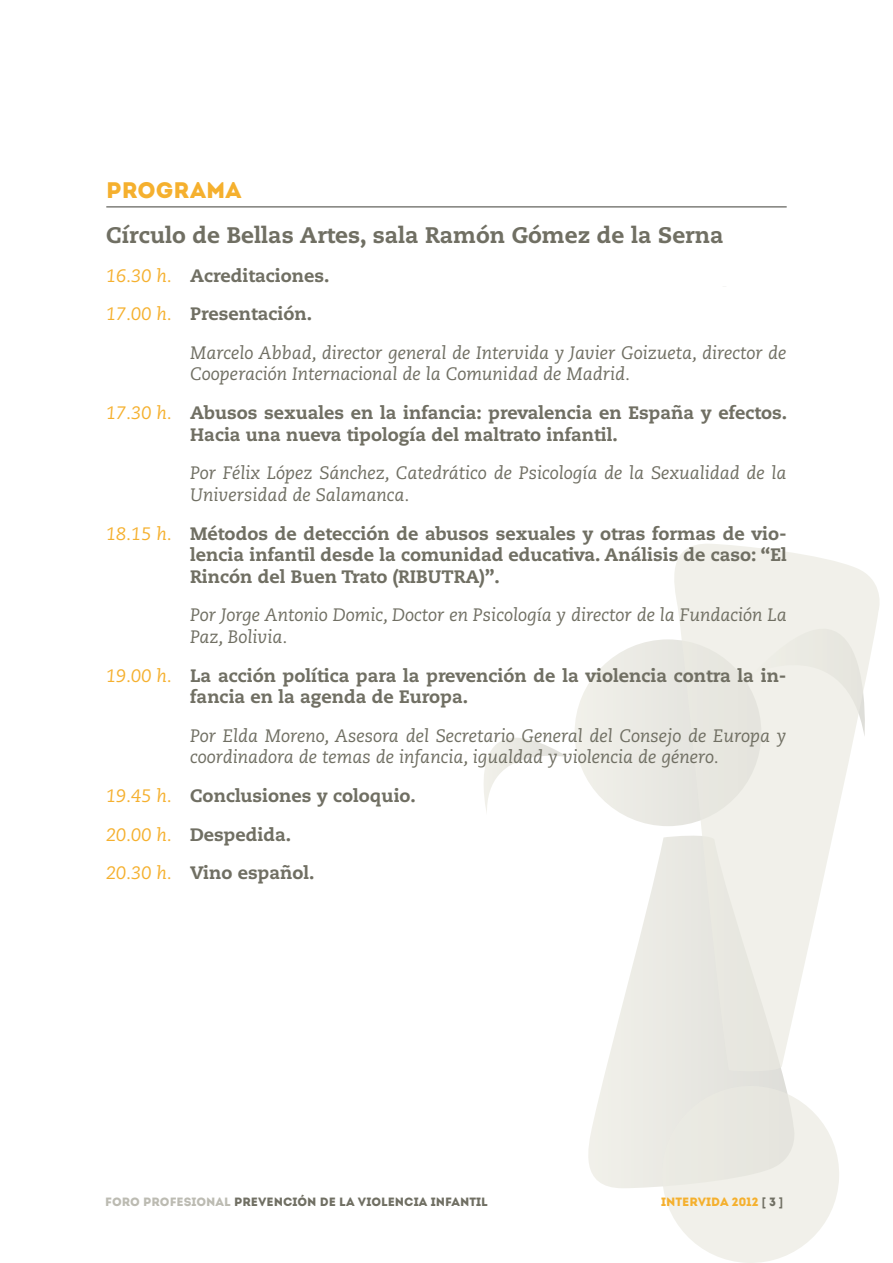
<style>
.page{position:relative;width:893px;height:1263px;background:#fff}
.page>*{position:absolute;margin:0;border:0;box-sizing:border-box;transform-origin:0 0}
.t1{font:800 22.5px "Caecilia LT Std";color:#706f63}
.t2{font:22.5px "Intro";color:#f5b02e}
.t3{font:800 18px/38.5px "Caecilia LT Std";color:#706f63}
.t4{font:italic 18px/21.6px "Caecilia LT Std";color:#706f63}
.t5{font:12px "Intro";color:#706f63}
.t6{font:12px "Intro";color:#f5b02e}
.s1{font-weight:400;font-style:italic;color:#f5b02e}
.s2{font-weight:400;font-style:italic}
.s3{color:#bcbbb2}
.s4{font-family:"Arial";font-weight:700;color:#706f63}
.s5{color:#706f63}
</style>
<div class="page">
<svg style="left:663px;top:1099px;width:176px;height:164px"></svg>
<svg style="left:674px;top:544px;width:206px;height:457px;fill:#f1f0ea"></svg>
<div style="left:575px;top:639px;width:186px;height:187px;background:#e8e8e2;border-radius:50%"></div>
<svg style="left:588px;top:833px;width:208px;height:355px"></svg>
<svg style="left:484px;top:738px;width:84px;height:74px"></svg>
<svg style="left:753px;top:627px;width:113px;height:110px;background:#eeede7"></svg>
<hr style="left:106px;top:207px;width:681px;height:1px;background:#3e3e37">
<p class="t2" style="left:106px;top:177px;width:137px">PROGRAMA</p>
<p class="t1" style="left:106px;top:221px;width:619px">Círculo de Bellas Artes, sala Ramón Gómez de la Serna</p>
<p class="t3" style="left:106px;top:256px;width:225px"><span class="s1">16.30 h.</span> Acreditaciones.</p>
<p class="t3" style="left:106px;top:295px;width:207px"><span class="s1">17.00 h.</span> Presentación.</p>
<p class="t4" style="left:190px;top:342px;width:598px">Marcelo Abbad, director general de Intervida y Javier Goizueta, director de</p>
<p class="t3" style="left:106px;top:355px;width:682px;text-indent:84px"><span class="s2">Cooperación Internacional de la Comunidad de Madrid.<br></span><span class="s1">17.30 h.</span> Abusos sexuales en la infancia: prevalencia en España y efectos.</p>
<p class="t3" style="left:190px;top:415px;width:429px">Hacia una nueva tipología del maltrato infantil.</p>
<p class="t4" style="left:190px;top:463px;width:598px">Por Félix López Sánchez, Catedrático de Psicología de la Sexualidad de la<br>Universidad de Salamanca.</p>
<p class="t3" style="left:190px;top:522px;width:598px;line-height:21.6px;text-align:justify;text-indent:-84px"><span class="s1">18.15 h.</span> Métodos de detección de abusos sexuales y otras formas de vio&shy;lencia infantil desde la comunidad educativa. Análisis de caso: “El Rincón del Buen Trato (RIBUTRA)”.</p>
<p class="t4" style="left:190px;top:605px;width:598px">Por Jorge Antonio Domic, Doctor en Psicología y director de la Fundación La<br>Paz, Bolivia.</p>
<p class="t3" style="left:190px;top:664px;width:598px;line-height:21.6px;text-indent:-84px"><span class="s1">19.00 h.</span> La acción política para la prevención de la violencia contra la in&shy;fancia en la agenda de Europa.</p>
<p class="t4" style="left:190px;top:725px;width:598px">Por Elda Moreno, Asesora del Secretario General del Consejo de Europa y coordinadora de temas de infancia, igualdad y violencia de género.</p>
<p class="t3" style="left:106px;top:776px;width:311px"><span class="s1">19.45 h.</span> Conclusiones y coloquio.<br><span class="s1">20.00 h.</span> Despedida.<br><span class="s1">20.30 h.</span> Vino español.</p>
<p class="t5" style="left:105px;top:1195px;width:384px"><span class="s3">FORO PROFESIONAL</span> PREVENCIÓN DE LA VIOLENCIA INFANTIL</p>
<p class="t6" style="left:661px;top:1195px;width:124px">INTERVIDA 2012 <span class="s4">[</span> <span class="s5">3</span> <span class="s4">]</span></p>
</div>
